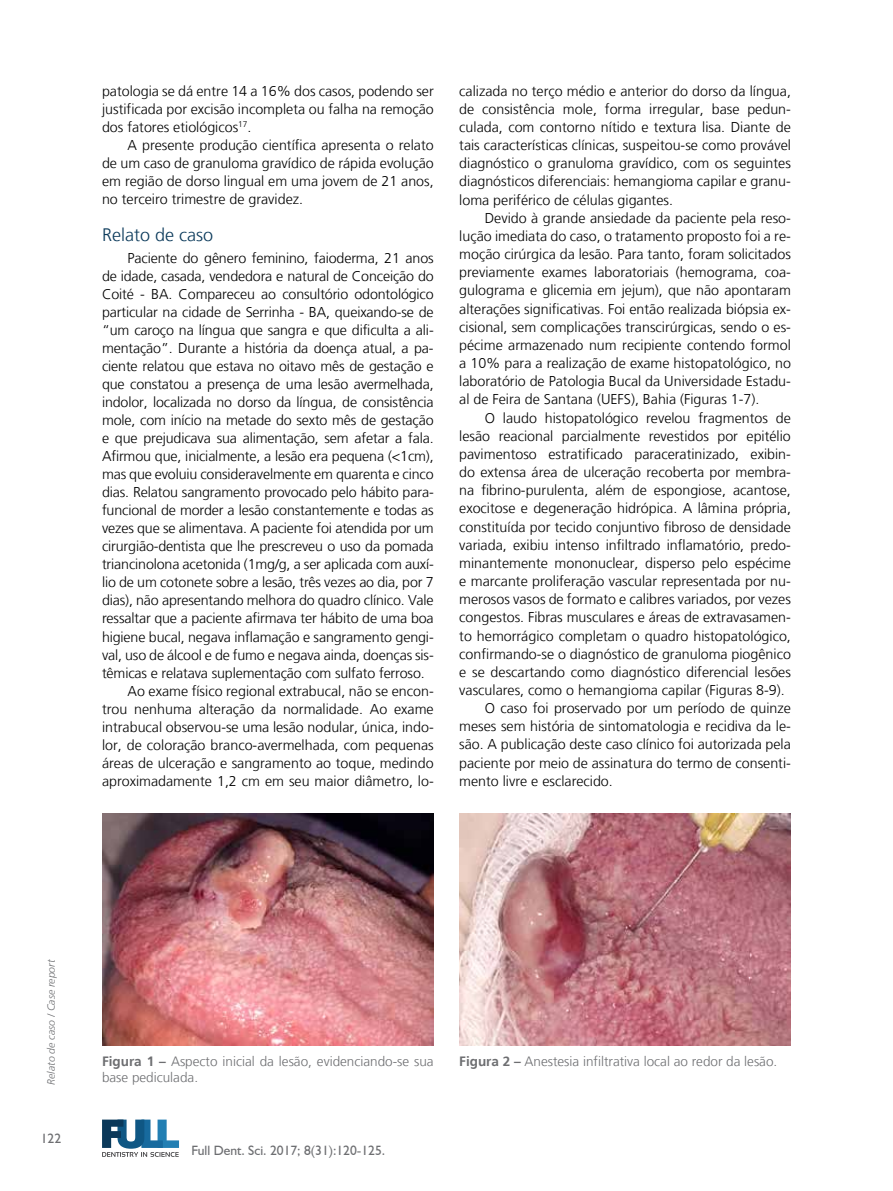
<style>
.page{position:relative;width:893px;height:1191px;background:#fff}
.page>*{position:absolute;margin:0;border:0;box-sizing:border-box;transform-origin:0 0}
.t1{font:300 18px "Frutiger LT";color:#0a395a}
.t2{font:300 14.25px/18.1px "Frutiger LT";color:#000;text-align:justify}
.t3{font:300 13.5px/16.2px "Frutiger LT";color:#6d6e71}
.t4{font:13.5px "Humanist 521 BT";color:#6d6e71}
.t5{font:italic 300 10.5px "Frutiger LT";color:#6d6e71}
.s1{font-weight:700}
</style>
<div class="page">
<svg style="left:102px;top:1119px;width:77px;height:37px"></svg>
<img style="left:102px;top:813px;width:332px;height:232px">
<img style="left:459px;top:813px;width:332px;height:232px">
<p class="t2" style="left:102px;top:82px;width:333px">patologia se dá entre 14 a 16% dos casos, podendo ser justificada por excisão incompleta ou falha na remoção dos fatores etiológicos<sup>17</sup>.</p>
<p class="t2" style="left:102px;top:136px;width:333px;text-indent:26px">A presente produção científica apresenta o relato de um caso de granuloma gravídico de rápida evolução em região de dorso lingual em uma jovem de 21 anos, no terceiro trimestre de gravidez.</p>
<p class="t1" style="left:102px;top:224px;width:113px">Relato de caso</p>
<p class="t2" style="left:128px;top:249px;width:308px">Paciente do gênero feminino, faioderma, 21 anos</p>
<p class="t2" style="left:102px;top:267px;width:333px">de idade, casada, vendedora e natural de Conceição do</p>
<p class="t2" style="left:102px;top:285px;width:333px">Coité - BA. Compareceu ao consultório odontológico</p>
<p class="t2" style="left:102px;top:303px;width:333px">particular na cidade de Serrinha - BA, queixando-se de</p>
<p class="t2" style="left:102px;top:321px;width:333px">“um caroço na língua que sangra e que dificulta a ali-</p>
<p class="t2" style="left:102px;top:339px;width:333px">mentação”. Durante a história da doença atual, a pa-</p>
<p class="t2" style="left:102px;top:357px;width:333px">ciente relatou que estava no oitavo mês de gestação e</p>
<p class="t2" style="left:102px;top:375px;width:333px">que constatou a presença de uma lesão avermelhada,</p>
<p class="t2" style="left:102px;top:393px;width:333px">indolor, localizada no dorso da língua, de consistência</p>
<p class="t2" style="left:102px;top:411px;width:333px">mole, com início na metade do sexto mês de gestação</p>
<p class="t2" style="left:102px;top:429px;width:333px">e que prejudicava sua alimentação, sem afetar a fala.</p>
<p class="t2" style="left:102px;top:447px;width:333px">Afirmou que, inicialmente, a lesão era pequena (&lt;1cm),</p>
<p class="t2" style="left:102px;top:465px;width:333px">mas que evoluiu consideravelmente em quarenta e cinco</p>
<p class="t2" style="left:102px;top:483px;width:333px">dias. Relatou sangramento provocado pelo hábito para-</p>
<p class="t2" style="left:102px;top:501px;width:333px">funcional de morder a lesão constantemente e todas as</p>
<p class="t2" style="left:102px;top:519px;width:333px">vezes que se alimentava. A paciente foi atendida por um</p>
<p class="t2" style="left:102px;top:537px;width:333px">cirurgião-dentista que lhe prescreveu o uso da pomada</p>
<p class="t2" style="left:102px;top:555px;width:333px">triancinolona acetonida (1mg/g, a ser aplicada com auxí-</p>
<p class="t2" style="left:102px;top:573px;width:333px">lio de um cotonete sobre a lesão, três vezes ao dia, por 7</p>
<p class="t2" style="left:102px;top:591px;width:333px">dias), não apresentando melhora do quadro clínico. Vale</p>
<p class="t2" style="left:102px;top:609px;width:333px">ressaltar que a paciente afirmava ter hábito de uma boa</p>
<p class="t2" style="left:102px;top:627px;width:333px">higiene bucal, negava inflamação e sangramento gengi-</p>
<p class="t2" style="left:102px;top:646px;width:333px">val, uso de álcool e de fumo e negava ainda, doenças sis-</p>
<p class="t2" style="left:102px;top:664px;width:324px">têmicas e relatava suplementação com sulfato ferroso.</p>
<p class="t2" style="left:128px;top:682px;width:308px">Ao exame físico regional extrabucal, não se encon-</p>
<p class="t2" style="left:102px;top:700px;width:333px">trou nenhuma alteração da normalidade. Ao exame</p>
<p class="t2" style="left:102px;top:718px;width:333px">intrabucal observou-se uma lesão nodular, única, indo-</p>
<p class="t2" style="left:102px;top:736px;width:333px">lor, de coloração branco-avermelhada, com pequenas</p>
<p class="t2" style="left:102px;top:754px;width:333px">áreas de ulceração e sangramento ao toque, medindo</p>
<p class="t2" style="left:102px;top:772px;width:333px">aproximadamente 1,2 cm em seu maior diâmetro, lo-</p>
<p class="t2" style="left:459px;top:82px;width:333px">calizada no terço médio e anterior do dorso da língua, de consistência mole, forma irregular, base pedun&shy;culada, com contorno nítido e textura lisa. Diante de tais características clínicas, suspeitou-se como provável diagnóstico o granuloma gravídico, com os seguintes diagnósticos diferenciais: hemangioma capilar e granu&shy;loma periférico de células gigantes.</p>
<p class="t2" style="left:459px;top:209px;width:333px;text-indent:26px">Devido à grande ansiedade da paciente pela reso&shy;lução imediata do caso, o tratamento proposto foi a re&shy;moção cirúrgica da lesão. Para tanto, foram solicitados previamente exames laboratoriais (hemograma, coa&shy;gulograma e glicemia em jejum), que não apontaram alterações significativas. Foi então realizada biópsia ex&shy;cisional, sem complicações transcirúrgicas, sendo o es&shy;pécime armazenado num recipiente contendo formol a 10% para a realização de exame histopatológico, no laboratório de Patologia Bucal da Universidade Estadu&shy;al de Feira de Santana (UEFS), Bahia (Figuras 1-7).</p>
<p class="t2" style="left:485px;top:409px;width:308px">O laudo histopatológico revelou fragmentos de</p>
<p class="t2" style="left:459px;top:427px;width:333px">lesão reacional parcialmente revestidos por epitélio</p>
<p class="t2" style="left:459px;top:445px;width:333px">pavimentoso estratificado paraceratinizado, exibin-</p>
<p class="t2" style="left:459px;top:463px;width:333px">do extensa área de ulceração recoberta por membra-</p>
<p class="t2" style="left:459px;top:481px;width:333px">na fibrino-purulenta, além de espongiose, acantose,</p>
<p class="t2" style="left:459px;top:499px;width:333px">exocitose e degeneração hidrópica. A lâmina própria,</p>
<p class="t2" style="left:459px;top:518px;width:333px">constituída por tecido conjuntivo fibroso de densidade</p>
<p class="t2" style="left:459px;top:536px;width:333px">variada, exibiu intenso infiltrado inflamatório, predo-</p>
<p class="t2" style="left:459px;top:554px;width:333px">minantemente mononuclear, disperso pelo espécime</p>
<p class="t2" style="left:459px;top:572px;width:333px">e marcante proliferação vascular representada por nu-</p>
<p class="t2" style="left:459px;top:590px;width:333px">merosos vasos de formato e calibres variados, por vezes</p>
<p class="t2" style="left:459px;top:608px;width:333px">congestos. Fibras musculares e áreas de extravasamen-</p>
<p class="t2" style="left:459px;top:627px;width:333px">to hemorrágico completam o quadro histopatológico,</p>
<p class="t2" style="left:459px;top:645px;width:333px">confirmando-se o diagnóstico de granuloma piogênico</p>
<p class="t2" style="left:459px;top:663px;width:333px">e se descartando como diagnóstico diferencial lesões</p>
<p class="t2" style="left:459px;top:681px;width:327px">vasculares, como o hemangioma capilar (Figuras 8-9).</p>
<p class="t2" style="left:485px;top:699px;width:308px">O caso foi proservado por um período de quinze</p>
<p class="t2" style="left:459px;top:717px;width:333px">meses sem história de sintomatologia e recidiva da le-</p>
<p class="t2" style="left:459px;top:735px;width:333px">são. A publicação deste caso clínico foi autorizada pela</p>
<p class="t2" style="left:459px;top:754px;width:333px">paciente por meio de assinatura do termo de consenti-</p>
<p class="t2" style="left:459px;top:772px;width:155px">mento livre e esclarecido.</p>
<p class="t5" style="left:45px;top:1084px;width:127px;rotate:-90deg">Relato de caso / Case report</p>
<p class="t4" style="left:41px;top:1130px;width:22px">122</p>
<p class="t3" style="left:102px;top:1053px;width:333px"><span class="s1">Figura 1 –</span> Aspecto inicial da lesão, evidenciando-se sua base pediculada.</p>
<p class="t3" style="left:459px;top:1053px;width:320px"><span class="s1">Figura 2 –</span> Anestesia infiltrativa local ao redor da lesão.</p>
<p class="t4" style="left:191px;top:1142px;width:195px">Full Dent. Sci. 2017; 8(31):120-125.</p>
</div>
